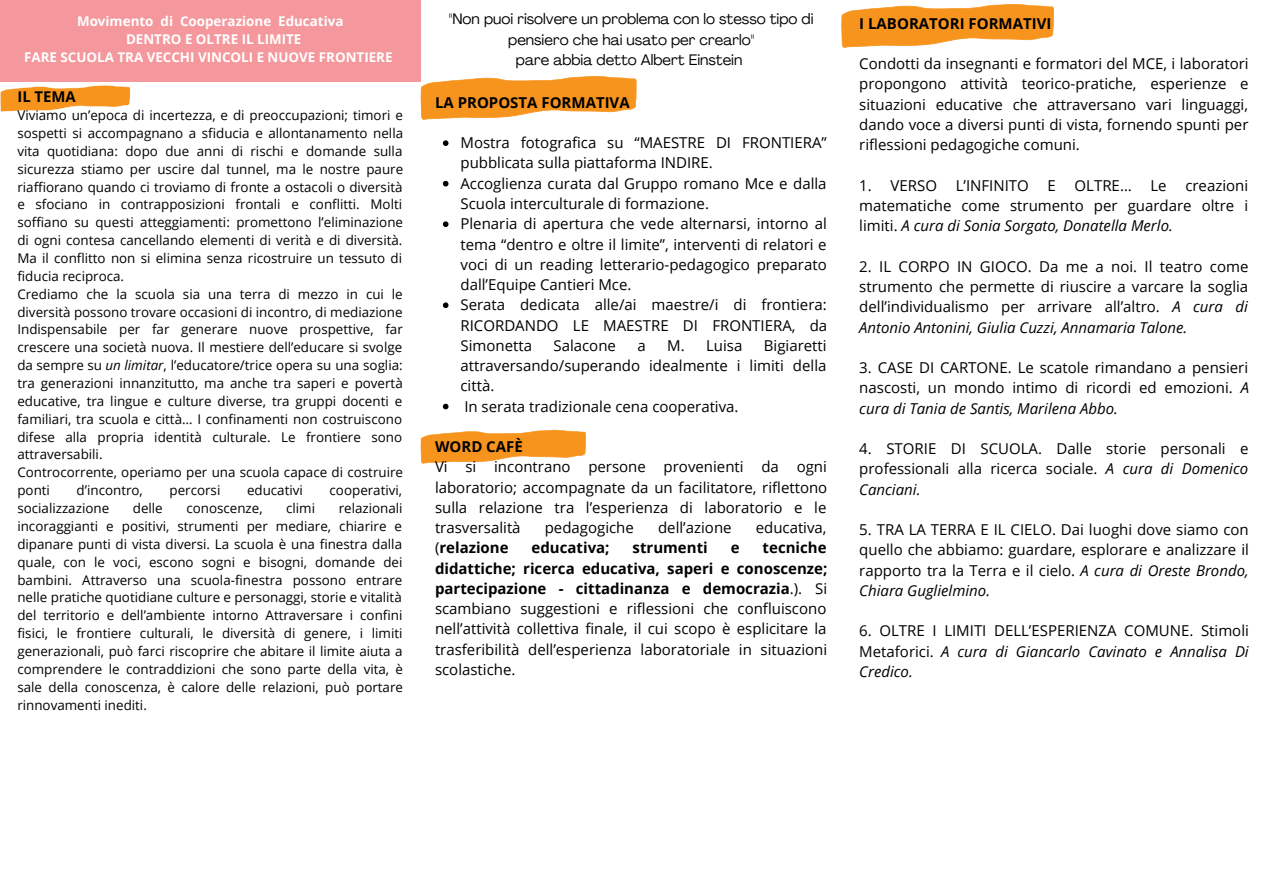
<style>
.page{position:relative;width:1263px;height:894px;background:#fff}
.page>*{position:absolute;margin:0;border:0;box-sizing:border-box;transform-origin:0 0}
.t1{font:15px/20.2px "Open Sans";color:#000;text-align:justify}
.t2{font:15px/20.2px "Agrandir";color:#000;text-align:center}
.t3{font:700 15px "Open Sans";color:#000}
.t4{font:700 14.85px "Open Sans";color:#000}
.t5{font:13.35px/17.9px "Open Sans";color:#000;text-align:justify}
.t6{font:700 13.35px "Open Sans";color:#fff}
.s1{font-style:italic}
.s2{font-weight:700}
.s3{font-weight:400}
</style>
<div class="page">
<svg style="left:421px;top:76px;width:216px;height:44px"></svg>
<svg style="left:421px;top:429px;width:165px;height:34px"></svg>
<svg style="left:443px;top:140px;width:5px;height:6px"></svg>
<svg style="left:443px;top:181px;width:5px;height:5px"></svg>
<svg style="left:443px;top:221px;width:5px;height:6px"></svg>
<svg style="left:443px;top:302px;width:5px;height:6px"></svg>
<svg style="left:443px;top:403px;width:5px;height:6px"></svg>
<div style="left:0;top:0;width:421px;height:81px;background:#f5989d"></div>
<svg style="left:0;top:85px;width:130px;height:27px"></svg>
<svg style="left:841px;top:4px;width:213px;height:44px"></svg>
<p class="t6" style="left:77px;top:12px;width:268px">Movimento di Cooperazione Educativa</p>
<p class="t6" style="left:126px;top:30px;width:177px">DENTRO E OLTRE IL LIMITE</p>
<p class="t6" style="left:24px;top:48px;width:370px">FARE SCUOLA TRA VECCHI VINCOLI E NUOVE FRONTIERE</p>
<p class="t4" style="left:17px;top:86px;width:60px">IL TEMA</p>
<p class="t5" style="left:17px;top:106px;width:387px">Viviamo un’epoca di incertezza, e di preoccupazioni; timori e sospetti si accompagnano a sfiducia e allontanamento nella vita quotidiana: dopo due anni di rischi e domande sulla sicurezza stiamo per uscire dal tunnel, ma le nostre paure riaffiorano quando ci troviamo di fronte a ostacoli o diversità e sfociano in contrapposizioni frontali e conflitti. Molti soffiano su questi atteggiamenti: promettono l’eliminazione di ogni contesa cancellando elementi di verità e di diversità.<br>Ma il conflitto non si elimina senza ricostruire un tessuto di fiducia reciproca.</p>
<p class="t5" style="left:17px;top:284px;width:387px">Crediamo che la scuola sia una terra di mezzo in cui le diversità possono trovare occasioni di incontro, di mediazione Indispensabile per far generare nuove prospettive, far crescere una società nuova. Il mestiere dell’educare si svolge da sempre su <span class="s1">un limitar</span>, l’educatore/trice opera su una soglia: tra generazioni innanzitutto, ma anche tra saperi e povertà educative, tra lingue e culture diverse, tra gruppi docenti e familiari, tra scuola e città… I confinamenti non costruiscono difese alla propria identità culturale. Le frontiere sono attraversabili.</p>
<p class="t5" style="left:17px;top:463px;width:387px">Controcorrente, operiamo per una scuola capace di costruire ponti</p>
<p class="t5" style="left:77px;top:481px;width:68px">d’incontro,</p>
<p class="t5" style="left:170px;top:481px;width:52px">percorsi</p>
<p class="t5" style="left:247px;top:481px;width:57px">educativi</p>
<p class="t5" style="left:330px;top:481px;width:74px">cooperativi,</p>
<p class="t5" style="left:17px;top:499px;width:93px">socializzazione</p>
<p class="t5" style="left:133px;top:499px;width:31px">delle</p>
<p class="t5" style="left:186px;top:499px;width:78px">conoscenze,</p>
<p class="t5" style="left:286px;top:499px;width:30px">climi</p>
<p class="t5" style="left:17px;top:499px;width:387px;text-indent:321px">relazionali incoraggianti e positivi, strumenti per mediare, chiarire e dipanare punti di vista diversi. La scuola è una finestra dalla quale, con le voci, escono sogni e bisogni, domande dei bambini. Attraverso una scuola-finestra possono entrare nelle pratiche quotidiane culture e personaggi, storie e vitalità del territorio e dell’ambiente intorno Attraversare i confini fisici, le frontiere culturali, le diversità di genere, i limiti generazionali, può farci riscoprire che abitare il limite aiuta a comprendere le contraddizioni che sono parte della vita, è sale della conoscenza, è calore delle relazioni, può portare rinnovamenti inediti.</p>
<p class="t2" style="left:449px;top:11px;width:366px">"Non puoi risolvere un problema con lo stesso tipo di pensiero che hai usato per crearlo"</p>
<p class="t2" style="left:516px;top:51px;width:228px">pare abbia detto Albert Einstein</p>
<p class="t3" style="left:435px;top:92px;width:196px">LA PROPOSTA FORMATIVA</p>
<p class="t1" style="left:460px;top:132px;width:368px">Mostra fotografica su “MAESTRE DI FRONTIERA” pubblicata sulla piattaforma INDIRE.</p>
<p class="t1" style="left:460px;top:173px;width:368px">Accoglienza curata dal Gruppo romano Mce e dalla<br>Scuola interculturale di formazione.</p>
<p class="t1" style="left:460px;top:213px;width:368px">Plenaria di apertura che vede alternarsi, intorno al tema “dentro e oltre il limite”, interventi di relatori e voci di un reading letterario-pedagogico preparato dall’Equipe Cantieri Mce.</p>
<p class="t1" style="left:460px;top:294px;width:368px">Serata dedicata alle/ai maestre/i di frontiera:<br>RICORDANDO LE MAESTRE DI FRONTIERA, da Simonetta</p>
<p class="t1" style="left:553px;top:335px;width:64px">Salacone</p>
<p class="t1" style="left:637px;top:335px;width:10px">a</p>
<p class="t1" style="left:667px;top:335px;width:77px">M. Luisa</p>
<p class="t1" style="left:460px;top:335px;width:368px;text-indent:303px">Bigiaretti attraversando/superando idealmente i limiti della città.</p>
<p class="t1" style="left:464px;top:395px;width:276px">In serata tradizionale cena cooperativa.</p>
<p class="t3" style="left:435px;top:436px;width:89px">WORD CAFÈ</p>
<p class="t1" style="left:435px;top:456px;width:394px">Vi si incontrano persone provenienti da ogni laboratorio; accompagnate da un facilitatore, riflettono sulla relazione tra l’esperienza di laboratorio e le trasversalità</p>
<p class="t1" style="left:545px;top:517px;width:91px">pedagogiche</p>
<p class="t1" style="left:658px;top:517px;width:75px">dell’azione</p>
<p class="t1" style="left:756px;top:517px;width:72px">educativa,</p>
<p class="t1" style="left:435px;top:537px;width:394px;text-indent:328px"><span class="s2">tecniche didattiche; ricerca educativa, saperi e conoscenze; partecipazione - cittadinanza e democrazia</span>.). Si scambiano suggestioni e riflessioni che confluiscono nell’attività collettiva finale, il cui scopo è esplicitare la trasferibilità dell’esperienza laboratoriale in situazioni scolastiche.</p>
<p class="t3" style="left:435px;top:537px;width:75px"><span class="s3">(</span>relazione</p>
<p class="t3" style="left:532px;top:537px;width:79px">educativa;</p>
<p class="t3" style="left:633px;top:537px;width:77px">strumenti</p>
<p class="t3" style="left:731px;top:537px;width:10px">e</p>
<p class="t3" style="left:859px;top:13px;width:194px">I LABORATORI FORMATIVI</p>
<p class="t1" style="left:859px;top:53px;width:391px">Condotti da insegnanti e formatori del MCE, i laboratori propongono attività teorico-pratiche, esperienze e situazioni educative che attraversano vari linguaggi, dando voce a diversi punti di vista, fornendo spunti per riflessioni pedagogiche comuni.</p>
<p class="t1" style="left:859px;top:175px;width:390px">1. VERSO L’INFINITO E OLTRE… Le creazioni matematiche come strumento per guardare oltre i limiti. <span class="s1">A cura di Sonia Sorgato, Donatella Merlo.</span></p>
<p class="t1" style="left:859px;top:256px;width:391px">2. IL CORPO IN GIOCO. Da me a noi. Il teatro come strumento che permette di riuscire a varcare la soglia dell’individualismo per arrivare all’altro. <span class="s1">A cura di Antonio Antonini, Giulia Cuzzi, Annamaria Talone.</span></p>
<p class="t1" style="left:859px;top:357px;width:391px">3. CASE DI CARTONE. Le scatole rimandano a pensieri nascosti, un mondo intimo di ricordi ed emozioni. <span class="s1">A cura di Tania de Santis, Marilena Abbo.</span></p>
<p class="t1" style="left:859px;top:438px;width:391px">4. STORIE DI SCUOLA. Dalle storie personali e professionali alla ricerca sociale. <span class="s1">A cura di Domenico Canciani.</span></p>
<p class="t1" style="left:859px;top:519px;width:391px">5. TRA LA TERRA E IL CIELO. Dai luoghi dove siamo con quello che abbiamo: guardare, esplorare e analizzare il rapporto tra la Terra e il cielo. <span class="s1">A cura di Oreste Brondo, Chiara Guglielmino.</span></p>
<p class="t1" style="left:859px;top:620px;width:391px">6. OLTRE I LIMITI DELL’ESPERIENZA COMUNE. Stimoli Metaforici. <span class="s1">A cura di Giancarlo Cavinato e Annalisa Di Credico.</span></p>
</div>
